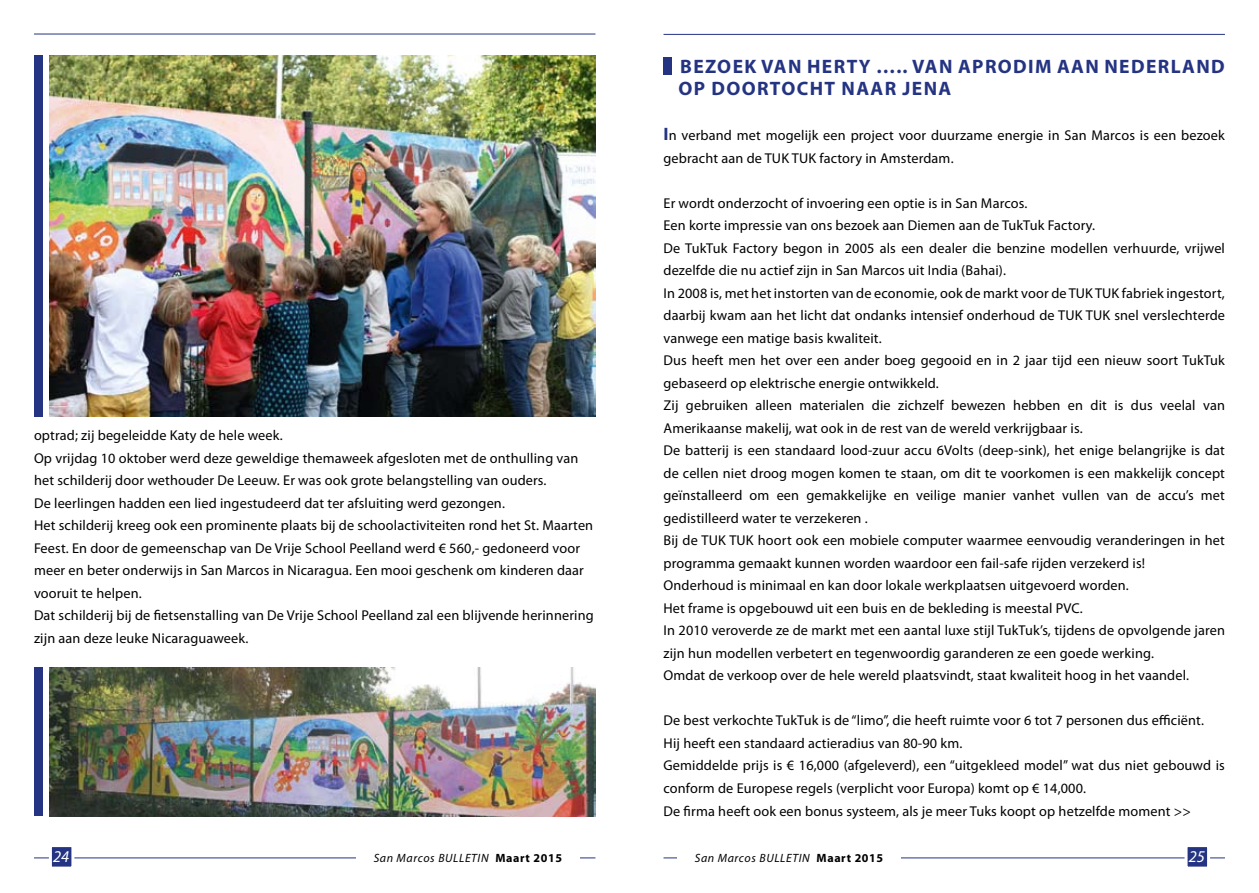
<style>
.page{position:relative;width:1259px;height:893px;background:#fff}
.page>*{position:absolute;margin:0;border:0;box-sizing:border-box;transform-origin:0 0}
.t1{font:700 19.5px/22.5px "Myriad Pro";letter-spacing:.07em;color:#253482}
.t2{font:italic 16.5px "Myriad Pro";color:#fff}
.t3{font:14.25px/22.5px "Myriad Pro";letter-spacing:.01em;color:#000}
.t4{font:italic 12px "Myriad Pro";letter-spacing:.05em;color:#000}
.s1{font-weight:700;font-size:18px;color:#253482}
.s2{font-weight:700;font-style:normal}
</style>
<div class="page">
<hr style="left:34px;top:857px;width:561px;height:1px;background:#253482">
<div style="left:356px;top:853px;width:223px;height:20px;background:#fff"></div>
<div style="left:49px;top:844px;width:25px;height:26px;background:#253482;border:3px solid #fff"></div>
<hr style="left:34px;top:34px;width:561px;height:1px;background:#253482">
<hr style="left:663px;top:857px;width:562px;height:1px;background:#253482">
<hr style="left:663px;top:34px;width:562px;height:1px;background:#253482">
<div style="left:1184px;top:844px;width:26px;height:26px;background:#253482;border:3px solid #fff"></div>
<div style="left:677px;top:853px;width:223px;height:20px;background:#fff"></div>
<div style="left:663px;top:57px;width:9px;height:17px;background:#253482"></div>
<img style="left:50px;top:668px;width:545px;height:148px">
<div style="left:34px;top:667px;width:9px;height:149px;background:#253482"></div>
<img style="left:50px;top:55px;width:545px;height:362px">
<div style="left:34px;top:55px;width:9px;height:362px;background:#253482"></div>
<p class="t3" style="left:34px;top:424px;width:561px">optrad; zij begeleidde Katy de hele week.<br>Op vrijdag 10 oktober werd deze geweldige themaweek afgesloten met de onthulling van het schilderij door wethouder De Leeuw. Er was ook grote belangstelling van ouders.<br>De leerlingen hadden een lied ingestudeerd dat ter afsluiting werd gezongen.<br>Het schilderij kreeg ook een prominente plaats bij de schoolactiviteiten rond het St. Maarten Feest. En door de gemeenschap van De Vrije School Peelland werd € 560,- gedoneerd voor meer en beter onderwijs in San Marcos in Nicaragua. Een mooi geschenk om kinderen daar vooruit te helpen.<br>Dat schilderij bij de fietsenstalling van De Vrije School Peelland zal een blijvende herinnering zijn aan deze leuke Nicaraguaweek.</p>
<h1 class="t1" style="left:678px;top:54px;width:532px">BEZOEK VAN HERTY ….. VAN APRODIM AAN NEDERLAND<br>OP DOORTOCHT NAAR JENA</h1>
<p class="t3" style="left:663px;top:124px;width:563px"><span class="s1">I</span> n verband met mogelijk een project voor duurzame energie in San Marcos is een bezoek gebracht aan de TUK TUK factory in Amsterdam.</p>
<p class="t3" style="left:663px;top:192px;width:563px">Er wordt onderzocht of invoering een optie is in San Marcos.<br>Een korte impressie van ons bezoek aan Diemen aan de TukTuk Factory.<br>De TukTuk Factory begon in 2005 als een dealer die benzine modellen verhuurde, vrijwel dezelfde die nu actief zijn in San Marcos uit India (Bahai).<br>In 2008 is, met het instorten van de economie, ook de markt voor de TUK TUK fabriek ingestort, daarbij kwam aan het licht dat ondanks intensief onderhoud de TUK TUK snel verslechterde vanwege een matige basis kwaliteit.<br>Dus heeft men het over een ander boeg gegooid en in 2 jaar tijd een nieuw soort TukTuk gebaseerd op elektrische energie ontwikkeld.<br>Zij gebruiken alleen materialen die zichzelf bewezen hebben en dit is dus veelal van Amerikaanse makelij, wat ook in de rest van de wereld verkrijgbaar is.<br>De batterij is een standaard lood-zuur accu 6Volts (deep-sink), het enige belangrijke is dat de cellen niet droog mogen komen te staan, om dit te voorkomen is een makkelijk concept geïnstalleerd om een gemakkelijke en veilige manier vanhet vullen van de accu’s met gedistilleerd water te verzekeren .<br>Bij de TUK TUK hoort ook een mobiele computer waarmee eenvoudig veranderingen in het programma gemaakt kunnen worden waardoor een fail-safe rijden verzekerd is!<br>Onderhoud is minimaal en kan door lokale werkplaatsen uitgevoerd worden.<br>Het frame is opgebouwd uit een buis en de bekleding is meestal PVC.<br>In 2010 veroverde ze de markt met een aantal luxe stijl TukTuk’s, tijdens de opvolgende jaren zijn hun modellen verbetert en tegenwoordig garanderen ze een goede werking.<br>Omdat de verkoop over de hele wereld plaatsvindt, staat kwaliteit hoog in het vaandel.</p>
<p class="t3" style="left:663px;top:709px;width:563px">De best verkochte TukTuk is de “limo”, die heeft ruimte voor 6 tot 7 personen dus efficiënt.<br>Hij heeft een standaard actieradius van 80-90 km.<br>Gemiddelde prijs is € 16,000 (afgeleverd), een “uitgekleed model” wat dus niet gebouwd is conform de Europese regels (verplicht voor Europa) komt op € 14,000.<br>De firma heeft ook een bonus systeem, als je meer Tuks koopt op hetzelfde moment &gt;&gt;</p>
<p class="t2" style="left:53px;top:846px;width:18px">24</p>
<p class="t4" style="left:374px;top:850px;width:190px">San Marcos BULLETIN <span class="s2">MAART 2015</span></p>
<p class="t4" style="left:695px;top:850px;width:190px">San Marcos BULLETIN <span class="s2">MAART 2015</span></p>
<p class="t2" style="left:1188px;top:846px;width:18px">25</p>
</div>
